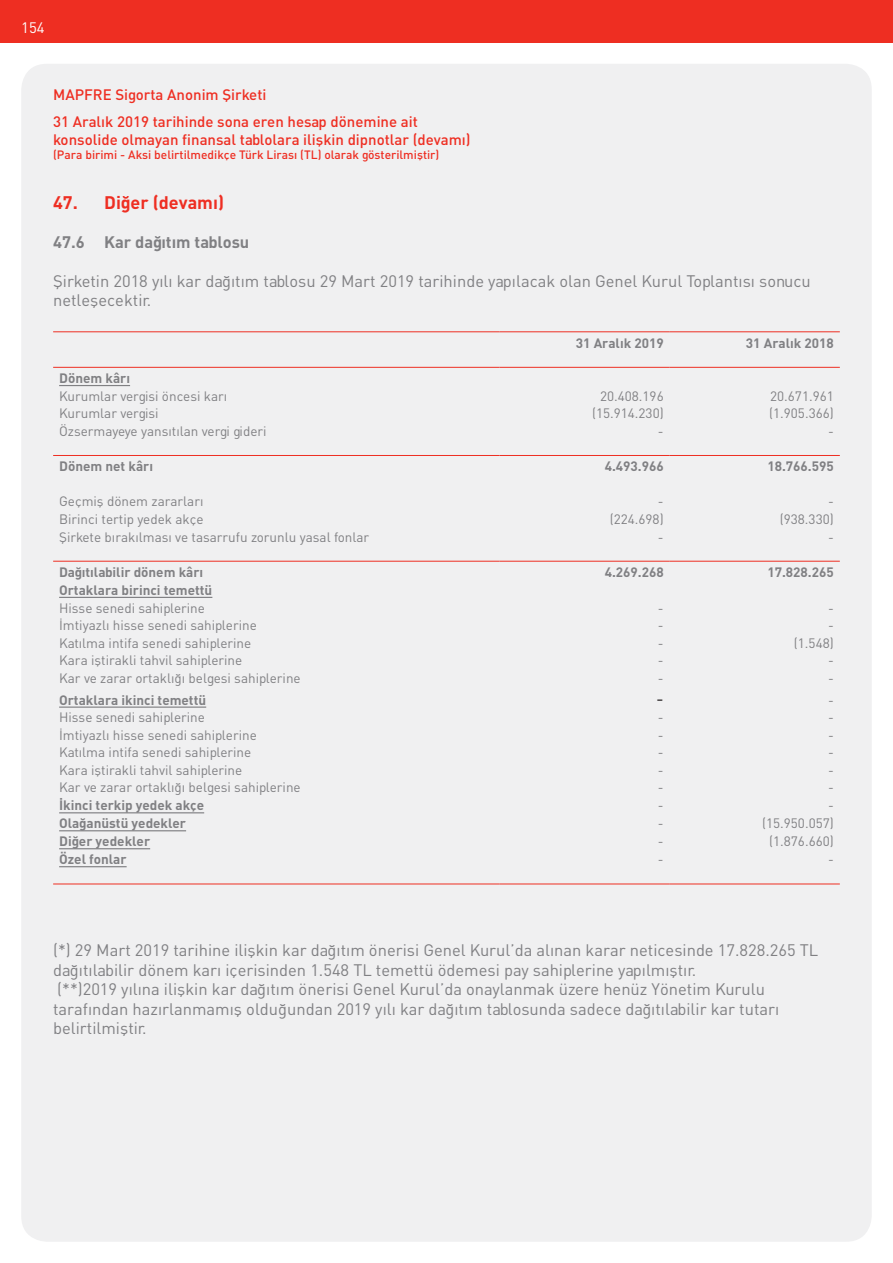
<style>
.page{position:relative;width:893px;height:1263px;background:#fff}
.page>*{position:absolute;margin:0;border:0;box-sizing:border-box;transform-origin:0 0}
.t1{font:18px "DINT Bold Tr";color:#ee2e22}
.t2{font:18px "DIN Tr";color:#231f20}
.t3{font:16.5px/19.5px "DIN Tr";color:#808083}
.t4{font:16.5px "DINT Bold Tr";color:#808083}
.t5{font:15px/27px "DIN Medium Tr";color:#ee2e22}
.t6{font:15px "DIN Tr";color:#fff}
.t7{font:13.5px "DIN Tr";color:#808083}
.t8{font:13.5px "DINT Bold Tr";color:#808083}
.t9{font:12px "DIN Medium Tr";color:#ee2e22}
</style>
<div class="page">
<div style="left:0;top:0;width:893px;height:43px;background:#ee2e22"></div>
<div style="left:21px;top:64px;width:851px;height:1178px;background:#f0f0f1;border-radius:26px"></div>
<hr style="left:53px;top:332px;width:447px;height:1px;background:#ee2e22">
<hr style="left:500px;top:332px;width:170px;height:1px;background:#ee2e22">
<hr style="left:670px;top:332px;width:170px;height:1px;background:#ee2e22">
<hr style="left:53px;top:367px;width:447px;height:1px;background:#ee2e22">
<hr style="left:500px;top:367px;width:170px;height:1px;background:#ee2e22">
<hr style="left:670px;top:367px;width:170px;height:1px;background:#ee2e22">
<hr style="left:53px;top:455px;width:447px;height:1px;background:#ee2e22">
<hr style="left:500px;top:455px;width:170px;height:1px;background:#ee2e22">
<hr style="left:670px;top:455px;width:170px;height:1px;background:#ee2e22">
<hr style="left:53px;top:561px;width:447px;height:1px;background:#ee2e22">
<hr style="left:500px;top:561px;width:170px;height:1px;background:#ee2e22">
<hr style="left:670px;top:561px;width:170px;height:1px;background:#ee2e22">
<hr style="left:53px;top:884px;width:447px;height:1px;background:#ee2e22">
<hr style="left:500px;top:884px;width:170px;height:1px;background:#ee2e22">
<hr style="left:670px;top:884px;width:170px;height:1px;background:#ee2e22">
<hr style="left:59px;top:385px;width:71px;height:1px;background:#808083">
<hr style="left:59px;top:597px;width:153px;height:1px;background:#808083">
<hr style="left:59px;top:706px;width:147px;height:2px;background:#808083">
<hr style="left:59px;top:812px;width:145px;height:1px;background:#808083">
<hr style="left:59px;top:830px;width:127px;height:1px;background:#808083">
<hr style="left:59px;top:848px;width:91px;height:1px;background:#808083">
<hr style="left:59px;top:866px;width:68px;height:1px;background:#808083">
<p class="t6" style="left:21px;top:18px;width:25px">154</p>
<p class="t5" style="left:53px;top:81px;width:366px">MAPFRE Sigorta Anonim Şirketi<br>31 Aralık 2019 tarihinde sona eren hesap dönemine ait</p>
<p class="t5" style="left:53px;top:126px;width:419px">konsolide olmayan finansal tablolara ilişkin dipnotlar (devamı)</p>
<p class="t9" style="left:53px;top:147px;width:388px">(Para birimi - Aksi belirtilmedikçe Türk Lirası (TL) olarak gösterilmiştir)</p>
<h1 class="t1" style="left:53px;top:190px;width:172px">47. Diğer (devamı)</h1>
<p class="t4" style="left:53px;top:231px;width:198px">47.6 Kar dağıtım tablosu</p>
<p class="t3" style="left:53px;top:271px;width:759px">Şirketin 2018 yılı kar dağıtım tablosu 29 Mart 2019 tarihinde yapılacak olan Genel Kurul Toplantısı sonucu netleşecektir.</p>
<p class="t8" style="left:576px;top:334px;width:89px">31 Aralık 2019</p>
<p class="t8" style="left:746px;top:334px;width:89px">31 Aralık 2018</p>
<p class="t8" style="left:59px;top:369px;width:72px">Dönem kârı</p>
<p class="t7" style="left:59px;top:387px;width:170px">Kurumlar vergisi öncesi karı</p>
<p class="t7" style="left:600px;top:387px;width:65px">20.408.196</p>
<p class="t7" style="left:770px;top:387px;width:65px">20.671.961</p>
<p class="t7" style="left:59px;top:405px;width:101px">Kurumlar vergisi</p>
<p class="t7" style="left:592px;top:405px;width:73px">(15.914.230)</p>
<p class="t7" style="left:769px;top:405px;width:66px">(1.905.366)</p>
<p class="t7" style="left:59px;top:422px;width:209px">Özsermayeye yansıtılan vergi gideri</p>
<p class="t7" style="left:658px;top:422px;width:7px">-</p>
<p class="t7" style="left:828px;top:422px;width:7px">-</p>
<p class="t8" style="left:59px;top:458px;width:95px">Dönem net kârı</p>
<p class="t8" style="left:605px;top:458px;width:61px">4.493.966</p>
<p class="t8" style="left:767px;top:458px;width:68px">18.766.595</p>
<p class="t7" style="left:59px;top:493px;width:146px">Geçmiş dönem zararları</p>
<p class="t7" style="left:658px;top:493px;width:7px">-</p>
<p class="t7" style="left:828px;top:493px;width:7px">-</p>
<p class="t7" style="left:59px;top:511px;width:146px">Birinci tertip yedek akçe</p>
<p class="t7" style="left:610px;top:511px;width:55px">(224.698)</p>
<p class="t7" style="left:780px;top:511px;width:55px">(938.330)</p>
<p class="t7" style="left:59px;top:528px;width:312px">Şirkete bırakılması ve tasarrufu zorunlu yasal fonlar</p>
<p class="t7" style="left:658px;top:528px;width:7px">-</p>
<p class="t7" style="left:828px;top:528px;width:7px">-</p>
<p class="t8" style="left:59px;top:563px;width:146px">Dağıtılabilir dönem kârı</p>
<p class="t8" style="left:605px;top:563px;width:61px">4.269.268</p>
<p class="t8" style="left:767px;top:563px;width:68px">17.828.265</p>
<p class="t8" style="left:59px;top:581px;width:155px">Ortaklara birinci temettü</p>
<p class="t7" style="left:59px;top:599px;width:147px">Hisse senedi sahiplerine</p>
<p class="t7" style="left:658px;top:599px;width:7px">-</p>
<p class="t7" style="left:828px;top:599px;width:7px">-</p>
<p class="t7" style="left:59px;top:617px;width:199px">İmtiyazlı hisse senedi sahiplerine</p>
<p class="t7" style="left:658px;top:617px;width:7px">-</p>
<p class="t7" style="left:828px;top:617px;width:7px">-</p>
<p class="t7" style="left:59px;top:634px;width:194px">Katılma intifa senedi sahiplerine</p>
<p class="t7" style="left:658px;top:634px;width:7px">-</p>
<p class="t7" style="left:794px;top:634px;width:41px">(1.548)</p>
<p class="t7" style="left:59px;top:652px;width:185px">Kara iştirakli tahvil sahiplerine</p>
<p class="t7" style="left:658px;top:652px;width:7px">-</p>
<p class="t7" style="left:828px;top:652px;width:7px">-</p>
<p class="t7" style="left:59px;top:669px;width:243px">Kar ve zarar ortaklığı belgesi sahiplerine</p>
<p class="t7" style="left:658px;top:669px;width:7px">-</p>
<p class="t7" style="left:828px;top:669px;width:7px">-</p>
<p class="t8" style="left:59px;top:691px;width:149px">Ortaklara ikinci temettü</p>
<h1 class="t2" style="left:656px;top:687px;width:9px">-</h1>
<p class="t7" style="left:828px;top:691px;width:7px">-</p>
<p class="t7" style="left:59px;top:709px;width:147px">Hisse senedi sahiplerine</p>
<p class="t7" style="left:658px;top:709px;width:7px">-</p>
<p class="t7" style="left:828px;top:709px;width:7px">-</p>
<p class="t7" style="left:59px;top:726px;width:199px">İmtiyazlı hisse senedi sahiplerine</p>
<p class="t7" style="left:658px;top:726px;width:7px">-</p>
<p class="t7" style="left:828px;top:726px;width:7px">-</p>
<p class="t7" style="left:59px;top:744px;width:194px">Katılma intifa senedi sahiplerine</p>
<p class="t7" style="left:658px;top:744px;width:7px">-</p>
<p class="t7" style="left:828px;top:744px;width:7px">-</p>
<p class="t7" style="left:59px;top:762px;width:185px">Kara iştirakli tahvil sahiplerine</p>
<p class="t7" style="left:658px;top:762px;width:7px">-</p>
<p class="t7" style="left:828px;top:762px;width:7px">-</p>
<p class="t7" style="left:59px;top:779px;width:243px">Kar ve zarar ortaklığı belgesi sahiplerine</p>
<p class="t7" style="left:658px;top:779px;width:7px">-</p>
<p class="t7" style="left:828px;top:779px;width:7px">-</p>
<p class="t8" style="left:59px;top:797px;width:147px">İkinci terkip yedek akçe</p>
<p class="t7" style="left:658px;top:797px;width:7px">-</p>
<p class="t7" style="left:828px;top:797px;width:7px">-</p>
<p class="t8" style="left:59px;top:815px;width:128px">Olağanüstü yedekler</p>
<p class="t7" style="left:658px;top:815px;width:7px">-</p>
<p class="t7" style="left:762px;top:815px;width:73px">(15.950.057)</p>
<p class="t8" style="left:59px;top:833px;width:93px">Diğer yedekler</p>
<p class="t7" style="left:658px;top:833px;width:7px">-</p>
<p class="t7" style="left:769px;top:833px;width:66px">(1.876.660)</p>
<p class="t8" style="left:59px;top:850px;width:69px">Özel fonlar</p>
<p class="t7" style="left:658px;top:851px;width:7px">-</p>
<p class="t7" style="left:828px;top:851px;width:7px">-</p>
<p class="t3" style="left:53px;top:940px;width:767px">(*) 29 Mart 2019 tarihine ilişkin kar dağıtım önerisi Genel Kurul’da alınan karar neticesinde 17.828.265 TL dağıtılabilir dönem karı içerisinden 1.548 TL temettü ödemesi pay sahiplerine yapılmıştır.<br>(**)2019 yılına ilişkin kar dağıtım önerisi Genel Kurul’da onaylanmak üzere henüz Yönetim Kurulu tarafından hazırlanmamış olduğundan 2019 yılı kar dağıtım tablosunda sadece dağıtılabilir kar tutarı belirtilmiştir.</p>
</div>
